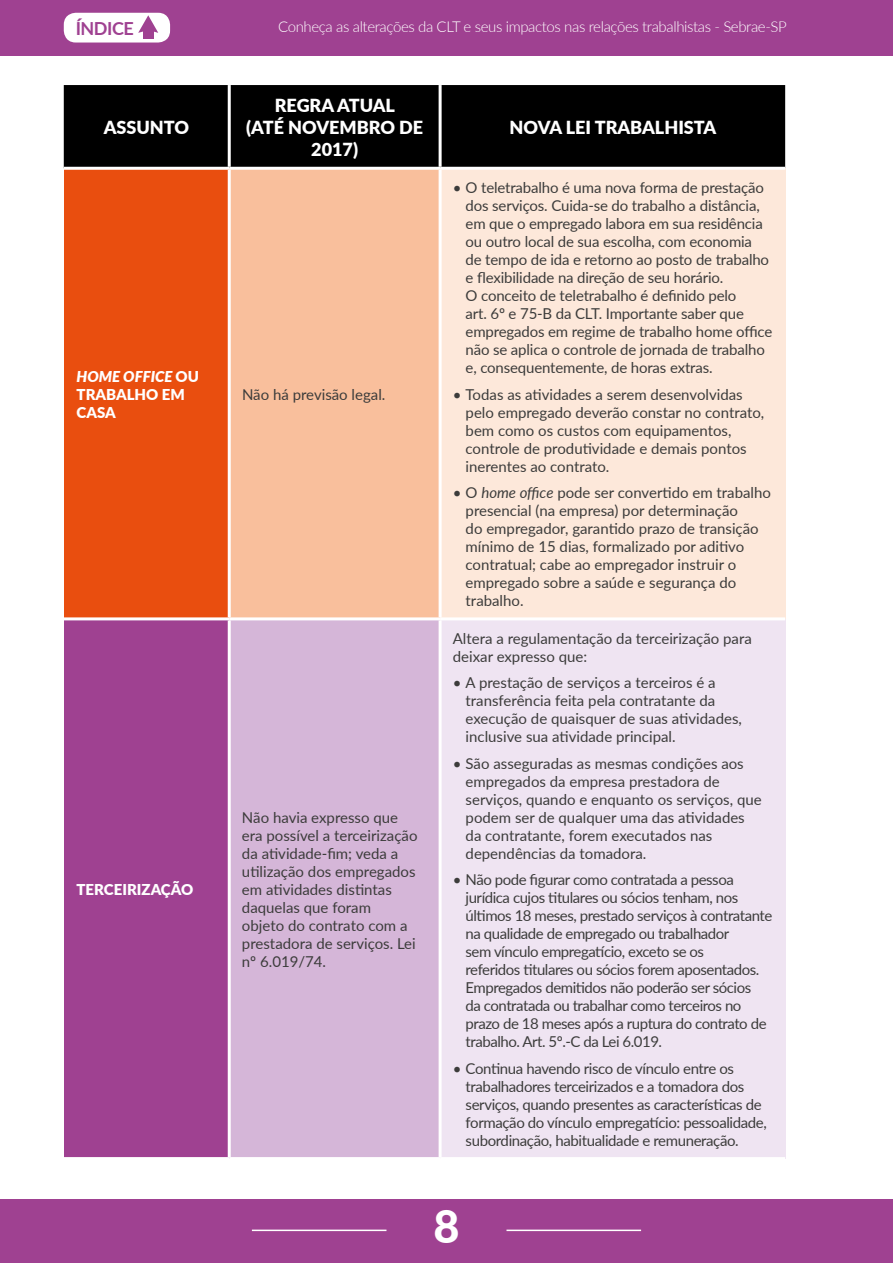
<style>
.page{position:relative;width:893px;height:1263px;background:#fff}
.page>*{position:absolute;margin:0;border:0;box-sizing:border-box;transform-origin:0 0}
.t1{font:800 45px "Lato";color:#fff}
.t2{font:900 18px/21.6px "Lato";color:#fff;text-align:center}
.t3{font:700 18px "Lato";letter-spacing:-.025em;color:#9f4191}
.t4{font:15px/18px "Lato";letter-spacing:-.01em;color:#3c3c3b}
.t5{font:15px/18px "Lato";letter-spacing:-.03em;color:#3c3c3b}
.t6{font:300 15px "Lato";letter-spacing:-.025em;color:#fff}
.t7{font:900 15px/18px "Lato";color:#fff}
.s1{font-style:italic}
</style>
<div class="page">
<div style="left:0;top:0;width:893px;height:55px;background:#9f4191"></div>
<div style="left:0;top:1199px;width:893px;height:64px;background:#9f4191"></div>
<div style="left:64px;top:13px;width:106px;height:30px;background:#fff;border-radius:12px"></div>
<svg style="left:138px;top:15px;width:20px;height:18px"></svg>
<div style="left:143px;top:28px;width:11px;height:11px;background:#9f4191"></div>
<hr style="left:252px;top:1229px;width:134px;height:2px;background:#fff">
<hr style="left:506px;top:1229px;width:135px;height:2px;background:#fff">
<div style="left:64px;top:85px;width:721px;height:82px;background:#000"></div>
<div style="left:64px;top:168px;width:165px;height:451px;background:#e94e0f"></div>
<div style="left:229px;top:168px;width:211px;height:451px;background:#f9bf9c"></div>
<div style="left:440px;top:168px;width:345px;height:451px;background:#fde8da"></div>
<div style="left:64px;top:619px;width:165px;height:539px;background:#9f4191"></div>
<div style="left:229px;top:619px;width:211px;height:539px;background:#d5b6d8"></div>
<div style="left:440px;top:619px;width:345px;height:539px;background:#efe4f2"></div>
<hr style="left:228px;top:170px;width:3px;height:447px;background:#fff">
<hr style="left:439px;top:170px;width:3px;height:447px;background:#fff">
<hr style="left:64px;top:617px;width:165px;height:3px;background:#fff">
<hr style="left:229px;top:617px;width:211px;height:3px;background:#fff">
<hr style="left:228px;top:620px;width:3px;height:537px;background:#fff">
<hr style="left:440px;top:617px;width:345px;height:3px;background:#fff">
<hr style="left:439px;top:620px;width:3px;height:537px;background:#fff">
<hr style="left:64px;top:1157px;width:165px;height:3px;background:#fff">
<hr style="left:229px;top:1157px;width:211px;height:3px;background:#fff">
<hr style="left:440px;top:1157px;width:345px;height:3px;background:#fff">
<hr style="left:228px;top:85px;width:3px;height:82px;background:#fff">
<hr style="left:439px;top:85px;width:3px;height:82px;background:#fff">
<hr style="left:64px;top:167px;width:165px;height:3px;background:#fff">
<hr style="left:229px;top:167px;width:211px;height:3px;background:#fff">
<hr style="left:440px;top:167px;width:345px;height:3px;background:#fff">
<p class="t3" style="left:76px;top:15px;width:60px">ÍNDICE</p>
<p class="t6" style="left:278px;top:17px;width:510px">Conheça as alterações da CLT e seus impactos nas relações trabalhistas - Sebrae-SP</p>
<p class="t2" style="left:104px;top:116px;width:87px">ASSUNTO</p>
<p class="t7" style="left:77px;top:366px;width:124px"><span class="s1">HOME OFFICE</span> OU<br>TRABALHO EM<br>CASA</p>
<p class="t7" style="left:77px;top:880px;width:118px">TERCEIRIZAÇÃO</p>
<p class="t2" style="left:246px;top:94px;width:179px">REGRA ATUAL<br>(ATÉ NOVEMBRO DE<br>2017)</p>
<p class="t4" style="left:242px;top:384px;width:145px">Não há previsão legal.</p>
<p class="t4" style="left:242px;top:808px;width:177px">Não havia expresso que era possível a terceirização da atividade-fim; veda a utilização dos empregados em atividades distintas daquelas que foram<br>objeto do contrato com a prestadora de serviços. Lei nº 6.019/74.</p>
<p class="t2" style="left:509px;top:116px;width:208px">NOVA LEI TRABALHISTA</p>
<p class="t4" style="left:466px;top:178px;width:308px;text-indent:-13px">• O teletrabalho é uma nova forma de prestação dos serviços. Cuida-se do trabalho a distância, em que o empregado labora em sua residência ou outro local de sua escolha, com economia<br>de tempo de ida e retorno ao posto de trabalho e flexibilidade na direção de seu horário.<br>O conceito de teletrabalho é definido pelo<br>art. 6º e 75-B da CLT. Importante saber que empregados em regime de trabalho home office não se aplica o controle de jornada de trabalho e, consequentemente, de horas extras.</p>
<p class="t4" style="left:466px;top:384px;width:300px;text-indent:-13px">• Todas as atividades a serem desenvolvidas pelo empregado deverão constar no contrato, bem como os custos com equipamentos, controle de produtividade e demais pontos inerentes ao contrato.</p>
<p class="t4" style="left:466px;top:483px;width:307px;text-indent:-13px">• O <span class="s1">home office</span> pode ser convertido em trabalho presencial (na empresa) por determinação<br>do empregador, garantido prazo de transição mínimo de 15 dias, formalizado por aditivo contratual; cabe ao empregador instruir o empregado sobre a saúde e segurança do trabalho.</p>
<p class="t4" style="left:453px;top:629px;width:300px">Altera a regulamentação da terceirização para deixar expresso que:</p>
<p class="t4" style="left:466px;top:673px;width:278px;text-indent:-13px">• A prestação de serviços a terceiros é a transferência feita pela contratante da execução de quaisquer de suas atividades, inclusive sua atividade principal.</p>
<p class="t4" style="left:466px;top:754px;width:298px;text-indent:-13px">• São asseguradas as mesmas condições aos empregados da empresa prestadora de serviços, quando e enquanto os serviços, que podem ser de qualquer uma das atividades da contratante, forem executados nas dependências da tomadora.</p>
<p class="t5" style="left:466px;top:870px;width:308px;text-indent:-13px">• Não pode figurar como contratada a pessoa jurídica cujos titulares ou sócios tenham, nos últimos 18 meses, prestado serviços à contratante na qualidade de empregado ou trabalhador<br>sem vínculo empregatício, exceto se os<br>referidos titulares ou sócios forem aposentados.<br>Empregados demitidos não poderão ser sócios<br>da contratada ou trabalhar como terceiros no prazo de 18 meses após a ruptura do contrato de trabalho. Art. 5º.-C da Lei 6.019.</p>
<p class="t4" style="left:466px;top:1059px;width:303px;text-indent:-13px">• Continua havendo risco de vínculo entre os trabalhadores terceirizados e a tomadora dos serviços, quando presentes as características de formação do vínculo empregatício: pessoalidade, subordinação, habitualidade e remuneração.</p>
<h1 class="t1" style="left:433px;top:1193px;width:28px">8</h1>
</div>
